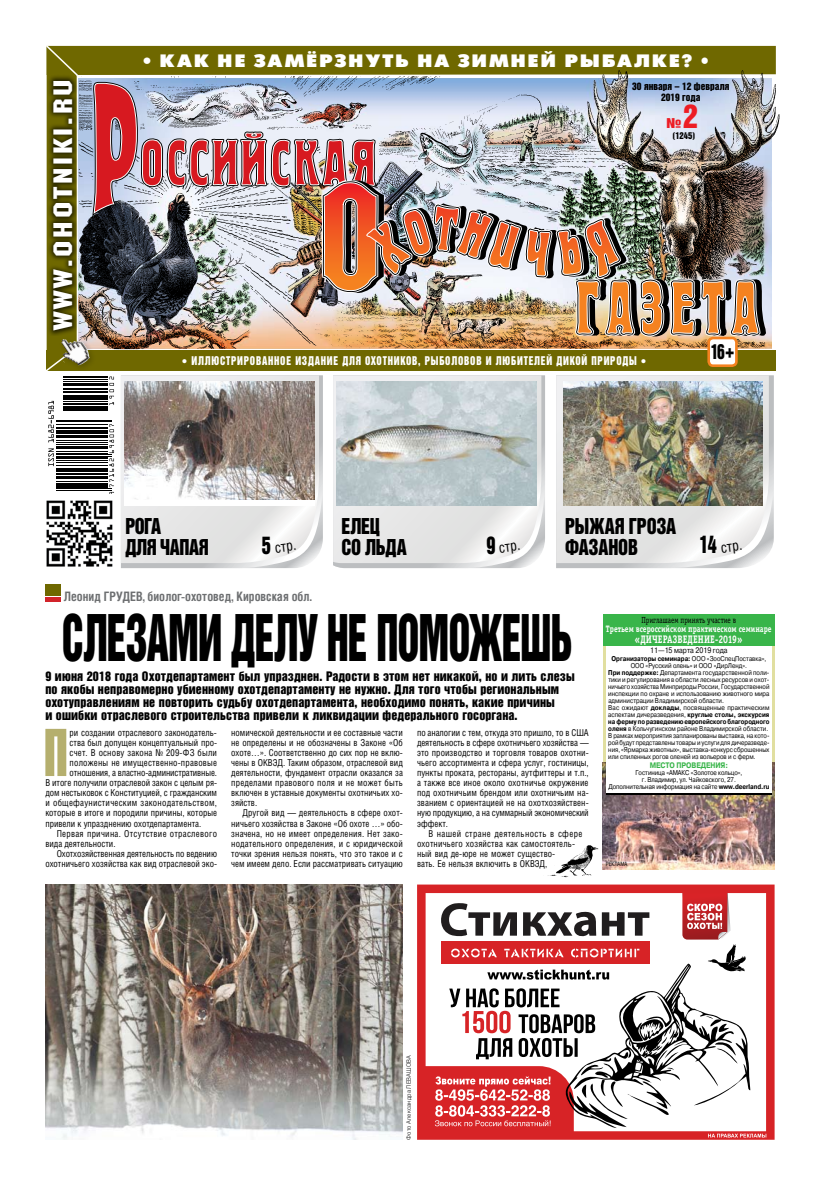
<style>
.page{position:relative;width:820px;height:1191px;background:#fff}
.page>*{position:absolute;margin:0;border:0;box-sizing:border-box;transform-origin:0 0}
.t1{font:66.2px "Helios Extra Compressed";color:#b5af6e;scale:.95 1}
.t2{font:58.8px "Helvetica Inserat LT Std";letter-spacing:-.025em;color:#000;scale:.68 1}
.t3{font:29.5px "Helvetica Inserat LT Std";color:#ed1c24}
.t4{font:26.6px "Machine ITC";letter-spacing:.08em;color:#fff;scale:1.3 1}
.t5{font:22px "Helvetica Inserat LT Std";color:#000;scale:.83 1}
.t6{font:20px/21px "Helvetica Inserat LT Std";letter-spacing:-.015em;color:#000;scale:.9 1}
.t7{font:18.8px "Helvetica Inserat LT Std";color:#000;scale:.83 1}
.t8{font:17.9px "Futura Futuris X";letter-spacing:.095em;color:#fff;scale:1.04 1}
.t9{font:14.7px "Helios Cond";color:#000;scale:.95 1}
.t10{font:700 13px "Helios Cond";color:#6d6f71;scale:.95 1}
.t11{font:12.4px "Helvetica Inserat LT Std";color:#ed1c24;scale:1.2 1}
.t12{font:12px/13px "Helvetica Inserat LT Std";letter-spacing:.01em;color:#000}
.t13{font:11px "Helvetica Inserat LT Std";letter-spacing:.08em;color:#fff;scale:.87 1}
.t14{font:11px "Officina Serif Bold ITC";letter-spacing:.01em;color:#fff;scale:.8 1}
.t15{font:800 11px "Free Set";color:#fff}
.t16{font:9.5px/10.1px "Helios Cond";color:#000;text-align:justify;scale:.95 1}
.t17{font:9.5px "Helios Cond";letter-spacing:.02em;color:#000;scale:.95 1}
.t18{font:9.5px "Helios Cond";letter-spacing:.025em;color:#000;scale:.95 1}
.t19{font:9.5px "Helios Cond";letter-spacing:.03em;color:#000;scale:.95 1}
.t20{font:9.4px/10.3px "Helvetica Inserat LT Std";color:#000;text-align:center}
.t21{font:9.3px "Officina Serif Bold ITC";color:#fff;scale:.8 1}
.t22{font:8.8px "Officina Serif Book ITC";color:#000;scale:.8 1}
.t23{font:8.5px "Helvetica Inserat LT Std";color:#000}
.t24{font:8px "Pragmatica";color:#000;scale:.85 1}
.t25{font:700 8px "Pragmatica";letter-spacing:-.01em;color:#39b54a;scale:.85 1}
.t26{font:7px/7px "Pragmatica";color:#000;text-align:center;scale:.85 1}
.t27{font:7px "Pragmatica";color:#000;scale:.83 1}
.t28{font:7px "Pragmatica";color:#000;scale:.84 1}
.t29{font:700 7px "Pragmatica";letter-spacing:-.005em;color:#000;scale:.83 1}
.t30{font:700 7px "Pragmatica";letter-spacing:-.005em;color:#000;scale:.85 1}
.t31{font:7px "Pragmatica";color:#000;scale:.88 1}
.t32{font:300 6px "Helios";letter-spacing:.03em;color:#000;scale:.95 1}
.t33{font:6px "Pragmatica";color:#000;scale:.77 1}
.s1{font-family:"Free Set";font-weight:800}
.s2{font-weight:400}
.s3{font-weight:700}
</style>
<div class="page">
<img style="left:547px;top:845px;width:60px;height:33px">
<img style="left:46px;top:45px;width:729px;height:523px">
<svg style="left:417px;top:884px;width:357px;height:255px;background:#d82c2f"></svg>
<svg style="left:422px;top:889px;width:344px;height:248px"></svg>
<img style="left:45px;top:884px;width:358px;height:255px">
<div style="left:45px;top:584px;width:16px;height:11px;background:#6f6800"></div>
<hr style="left:45px;top:597px;width:16px;height:4px;background:#d2232a">
<div style="left:602px;top:646px;width:172px;height:122px;background:linear-gradient(to bottom,#e5e3a3,#d9d69a)"></div>
<img style="left:602px;top:763px;width:172px;height:106px">
<div style="left:605px;top:774px;width:166px;height:20px;background:#fff"></div>
<div style="left:605px;top:625px;width:166px;height:167px;background:#fff"></div>
<div style="left:602px;top:614px;width:172px;height:32px;background:#39b54a"></div>
<h3 class="t4" style="left:47px;top:330px;width:195px;rotate:-90deg">www.ohotniki.ru</h3>
<h3 class="t8" style="left:143px;top:49px;width:545px">• как не замёрзнуть на зимней рыбалке? •</h3>
<p class="t20" style="left:632px;top:82px;width:99px">30 января – 12 февраля<br>2019 года</p>
<h3 class="t3" style="left:683px;top:99px;width:16px">2</h3>
<p class="t23" style="left:672px;top:131px;width:24px">(1245)</p>
<h3 class="t11" style="left:666px;top:116px;width:14px">№</h3>
<p class="t13" style="left:182px;top:354px;width:79px"><span class="s1">•</span> иллюстрированно</p>
<p class="t13" style="left:286px;top:354px;width:26px">е издан</p>
<p class="t13" style="left:327px;top:354px;width:26px">ие для</p>
<p class="t13" style="left:365px;top:354px;width:100px">охотников, рыболовов</p>
<p class="t13" style="left:485px;top:354px;width:152px">и любителей дикой природы</p>
<p class="t15" style="left:640px;top:354px;width:7px">•</p>
<h3 class="t7" style="left:710px;top:340px;width:30px">16+</h3>
<h3 class="t6" style="left:125px;top:516px;width:94px">РОГА<br>ДЛЯ ЧАПАЯ</h3>
<h3 class="t6" style="left:565px;top:516px;width:125px">РЫЖАЯ ГРОЗА<br>ФАЗАНОВ</h3>
<h3 class="t6" style="left:341px;top:516px;width:62px">елец со льда</h3>
<h3 class="t5" style="left:262px;top:532px;width:12px">5</h3>
<h3 class="t5" style="left:699px;top:531px;width:22px">14</h3>
<h3 class="t9" style="left:719px;top:538px;width:24px;rotate:-7deg">стр.</h3>
<h3 class="t5" style="left:486px;top:532px;width:12px">9</h3>
<h3 class="t9" style="left:497px;top:538px;width:24px;rotate:-7deg">стр.</h3>
<h3 class="t9" style="left:274px;top:538px;width:24px;rotate:-7deg">стр.</h3>
<h3 class="t10" style="left:64px;top:589px;width:262px">Леонид ГРУДЕВ, биолог-охотовед, Кировская обл.</h3>
<h2 class="t2" style="left:62px;top:603px;width:747px">СЛЕЗАМИ ДЕЛУ НЕ ПОМОЖЕШЬ</h2>
<p class="t12" style="left:45px;top:670px;width:530px">9 июня 2018 года Охотдепартамент был упразднен. Радости в этом нет никакой, но и лить слезы по якобы неправомерно убиенному охотдепартаменту не нужно. Для того чтобы региональным охотуправлениям не повторить судьбу охотдепартамента, необходимо понять, какие причины<br>и ошибки отраслевого строительства привели к ликвидации федерального госоргана.</p>
<h1 class="t1" style="left:44px;top:714px;width:27px">П</h1>
<p class="t16" style="left:70px;top:727px;width:156px">ри создании отраслевого законодатель-</p>
<p class="t16" style="left:70px;top:737px;width:157px">ства был допущен концептуальный про-</p>
<p class="t17" style="left:70px;top:746px;width:157px">счет. В основу закона № 209-ФЗ были</p>
<p class="t17" style="left:70px;top:757px;width:156px">положены не имущественно-правовые</p>
<p class="t16" style="left:70px;top:767px;width:157px">отношения, а властно-административные.</p>
<p class="t16" style="left:45px;top:777px;width:182px">В итоге получили отраслевой закон с целым ря-</p>
<p class="t16" style="left:45px;top:787px;width:182px">дом нестыковок с Конституцией, с гражданским</p>
<p class="t18" style="left:45px;top:797px;width:182px">и общефаунистическим законодательством,</p>
<p class="t16" style="left:45px;top:808px;width:182px">которые в итоге и породили причины, которые</p>
<p class="t16" style="left:45px;top:818px;width:165px">привели к упразднению охотдепартамента.</p>
<p class="t19" style="left:57px;top:827px;width:170px">Первая причина. Отсутствие отраслевого</p>
<p class="t16" style="left:45px;top:838px;width:75px">вида деятельности.</p>
<p class="t16" style="left:57px;top:848px;width:170px">Охотхозяйственная деятельность по ведению</p>
<p class="t16" style="left:45px;top:858px;width:182px">охотничьего хозяйства как вид отраслевой эко-</p>
<p class="t16" style="left:231px;top:727px;width:182px">номической деятельности и ее составные части не определены и не обозначены в Законе «Об охоте…». Соответственно до сих пор не вклю&shy;чены в ОКВЭД. Таким образом, отраслевой вид деятельности, фундамент отрасли оказался за пределами правового поля и не может быть включен в уставные документы охотничьих хо&shy;зяйств.</p>
<p class="t16" style="left:231px;top:808px;width:182px;text-indent:11px">Другой вид — деятельность в сфере охот&shy;ничьего хозяйства в Законе «Об охоте …» обо&shy;значена, но не имеет определения. Нет зако&shy;нодательного определения, и с юридической точки зрения нельзя понять, что это такое и с чем имеем дело. Если рассматривать ситуацию</p>
<p class="t16" style="left:417px;top:727px;width:182px">по аналогии с тем, откуда это пришло, то в США деятельность в сфере охотничьего хозяйства — это производство и торговля товаров охотни&shy;чьего ассортимента и сфера услуг, гостиницы, пункты проката, рестораны, аутфиттеры и т.п., а также все иное около охотничье окружение под охотничьим брендом или охотничьим на&shy;званием с ориентацией не на охотхозяйствен&shy;ную продукцию, а на суммарный экономический эффект.</p>
<p class="t16" style="left:417px;top:828px;width:175px;text-align:left;text-indent:11px">В нашей стране деятельность в сфере охотничьего хозяйства как самостоятель&shy;ный вид де-юре не может существо-<br>вать. Ее нельзя включить в ОКВЭД,</p>
<p class="t22" style="left:641px;top:615px;width:120px">Приглашаем принять участие в</p>
<p class="t21" style="left:605px;top:623px;width:208px">Третьем всероссийском практическом семинаре</p>
<p class="t14" style="left:634px;top:632px;width:136px">«ДИЧЕРАЗВЕДЕНИЕ-2019»</p>
<p class="t24" style="left:649px;top:646px;width:93px">11—15 марта 2019 года</p>
<p class="t30" style="left:611px;top:654px;width:183px">Организаторы семинара: <span class="s2">ООО «ЗооСпецПоставка»,</span></p>
<p class="t26" style="left:630px;top:662px;width:138px">ООО «Русский олень» и ООО «ДирЛенд».</p>
<p class="t26" style="left:608px;top:669px;width:191px"><span class="s3">При поддержке:</span> Департамента государственной поли-</p>
<p class="t26" style="left:608px;top:676px;width:191px">тики и регулирования в области лесных ресурсов и охот-</p>
<p class="t27" style="left:608px;top:682px;width:195px">ничьего хозяйства Минприроды России, Государственной</p>
<p class="t26" style="left:608px;top:690px;width:191px">инспекции по охране и использованию животного мира</p>
<p class="t26" style="left:608px;top:697px;width:137px">администрации Владимирской области.</p>
<p class="t31" style="left:608px;top:703px;width:184px">Вас ожидают <span class="s3">доклады</span>, посвященные практическим</p>
<p class="t26" style="left:608px;top:711px;width:191px">аспектам дичеразведения, <span class="s3">круглые столы, экскурсия</span></p>
<p class="t29" style="left:608px;top:717px;width:195px">на ферму по разведению европейского благородного</p>
<p class="t26" style="left:608px;top:725px;width:190px"><span class="s3">оленя</span> в Кольчугинском районе Владимирской области.</p>
<p class="t28" style="left:608px;top:731px;width:193px">В рамках мероприятия запланированы выставка, на кото-</p>
<p class="t27" style="left:608px;top:738px;width:195px">рой будут представлены товары и услуги для дичеразведе-</p>
<p class="t28" style="left:608px;top:745px;width:193px">ния, «Ярмарка животных», выставка-конкурс сброшенных</p>
<p class="t26" style="left:608px;top:753px;width:175px">или спиленных рогов оленей из вольеров и с ферм.</p>
<p class="t25" style="left:649px;top:760px;width:94px">МЕСТО ПРОВЕДЕНИЯ:</p>
<p class="t26" style="left:608px;top:769px;width:191px">Гостиница «АМАКС «Золотое кольцо»,<br>г. Владимир, ул. Чайковского, 27.<br>Дополнительная информация на сайте <span class="s3">www.deerland.ru</span></p>
<p class="t33" style="left:605px;top:860px;width:30px">РЕКЛАМА</p>
<p class="t32" style="left:405px;top:1139px;width:91px;rotate:-90deg">Фото Александра ЛЕВАШОВА</p>
</div>
